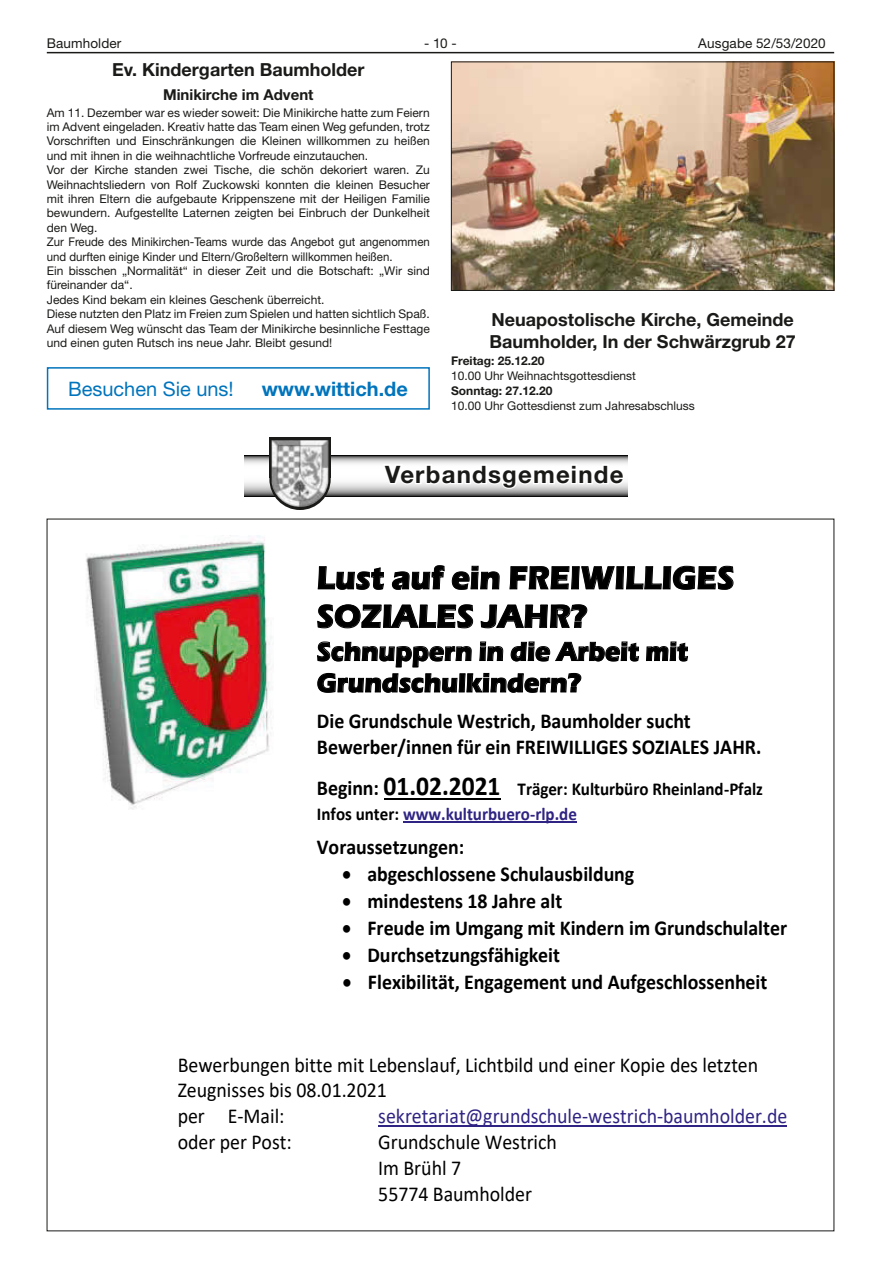
<style>
.page{position:relative;width:881px;height:1263px;background:#fff}
.page>*{position:absolute;margin:0;border:0;box-sizing:border-box;transform-origin:0 0}
.t1{font:700 33.3px/38.5px "Khkkvc Eras ITC";color:#000;scale:.93 1}
.t2{font:700 27.3px/31.5px "Khkkvc Eras ITC";color:#000;scale:.93 1}
.t3{font:700 24px "Ywhssm Yyjksh Helvetica Neue";letter-spacing:.05em;color:#1a1a18}
.t4{font:700 21.3px/26px "Sbhtjm Calibri";color:#000;scale:.93 1}
.t5{font:21.3px/25.8px "Jdxthy Calibri";color:#000;scale:.93 1}
.t6{font:21.3px "Jdxthy Calibri";color:#2f2483;scale:.93 1}
.t7{font:19.95px "Helvetica Neue LT";color:#0074bc}
.t8{font:700 19.95px "Helvetica Neue LT";color:#0074bc}
.t9{font:700 18.15px/24.6px "Sbhtjm Calibri";color:#000;scale:.93 1}
.t10{font:700 18px/22.2px "Helvetica Neue LT";color:#1a1a18}
.t11{font:700 15px "Helvetica Neue LT";color:#1a1a18}
.t12{font:13.5px "Helvetica Neue LT";letter-spacing:.01em;color:#1a1a18}
.t13{font:12px/14.4px "Helvetica Neue LT";color:#1a1a18}
.t14{font:700 12px "Helvetica Neue LT";color:#1a1a18}
.s1{font-size:21.3px}
.s2{font-size:27.3px}
.s3{color:#2f2483}
</style>
<div class="page">
<hr style="left:47px;top:52px;width:786px;height:1px;background:#1a1a18">
<img style="left:453px;top:64px;width:378px;height:225px">
<div style="left:451px;top:62px;width:382px;height:229px;border:1px solid #1a1a18"></div>
<div style="left:47px;top:367px;width:382px;height:43px;border:2px solid #0074bc"></div>
<svg style="left:244px;top:471px;width:383px;height:25px"></svg>
<svg style="left:244px;top:455px;width:383px;height:16px"></svg>
<svg style="left:381px;top:462px;width:245px;height:35px"></svg>
<div style="left:269px;top:437px;width:61px;height:41px;background:linear-gradient(to right,#1a1a18,#1a1a18)"></div>
<svg style="left:269px;top:448px;width:61px;height:62px"></svg>
<img style="left:271px;top:440px;width:57px;height:67px">
<hr style="left:378px;top:1125px;width:408px;height:2px;background:#2f2483">
<svg style="left:317px;top:565px;width:416px;height:128px"></svg>
<hr style="left:383px;top:798px;width:117px;height:2px;background:#000">
<hr style="left:403px;top:822px;width:173px;height:1px;background:#2f2483">
<img style="left:86px;top:535px;width:186px;height:274px">
<p class="t12" style="left:47px;top:35px;width:76px">Baumholder</p>
<p class="t12" style="left:424px;top:35px;width:34px">- 10 -</p>
<p class="t12" style="left:698px;top:35px;width:129px">Ausgabe 52/53/2020</p>
<h3 class="t10" style="left:112px;top:58px;width:254px">Ev. Kindergarten Baumholder</h3>
<p class="t11" style="left:163px;top:85px;width:152px">Minikirche im Advent</p>
<p class="t13" style="left:47px;top:105px;width:384px">Am 11. Dezember war es wieder soweit: Die Minikirche hatte zum Feiern im Advent eingeladen. Kreativ hatte das Team einen Weg gefunden, trotz Vorschriften und Einschränkungen die Kleinen willkommen zu heißen und mit ihnen in die weihnachtliche Vorfreude einzutauchen.<br>Vor der Kirche standen zwei Tische, die schön dekoriert waren. Zu Weihnachtsliedern von Rolf Zuckowski konnten die kleinen Besucher mit ihren Eltern die aufgebaute Krippenszene mit der Heiligen Familie bewundern. Aufgestellte Laternen zeigten bei Einbruch der Dunkelheit den Weg.<br>Zur Freude des Minikirchen-Teams wurde das Angebot gut angenommen und durften einige Kinder und Eltern/Großeltern willkommen heißen.<br>Ein bisschen „Normalität“ in dieser Zeit und die Botschaft: „Wir sind füreinander da“.<br>Jedes Kind bekam ein kleines Geschenk überreicht.<br>Diese nutzten den Platz im Freien zum Spielen und hatten sichtlich Spaß.<br>Auf diesem Weg wünscht das Team der Minikirche besinnliche Festtage und einen guten Rutsch ins neue Jahr. Bleibt gesund!</p>
<h3 class="t7" style="left:68px;top:377px;width:167px">Besuchen Sie uns!</h3>
<h3 class="t8" style="left:262px;top:376px;width:147px">www.wittich.de</h3>
<h3 class="t10" style="left:489px;top:308px;width:308px">Neuapostolische Kirche, Gemeinde<br>Baumholder, In der Schwärzgrub 27</h3>
<p class="t14" style="left:451px;top:353px;width:95px">Freitag: 25.12.20</p>
<p class="t13" style="left:451px;top:368px;width:186px">10.00 Uhr Weihnachtsgottesdienst</p>
<p class="t14" style="left:451px;top:383px;width:103px">Sonntag: 27.12.20</p>
<p class="t13" style="left:451px;top:398px;width:245px">10.00 Uhr Gottesdienst zum Jahresabschluss</p>
<h3 class="t3" style="left:385px;top:459px;width:239px">Verbandsgemeinde</h3>
<h1 class="t1" style="left:317px;top:559px;width:450px">Lust auf ein FREIWILLIGES<br>SOZIALES JAHR?</h1>
<h2 class="t2" style="left:317px;top:636px;width:400px">Schnuppern in die Arbeit mit<br>Grundschulkindern?</h2>
<h3 class="t4" style="left:317px;top:708px;width:479px">Die Grundschule Westrich, Baumholder sucht<br>Bewerber/innen für ein FREIWILLIGES SOZIALES JAHR.</h3>
<h3 class="t9" style="left:317px;top:777px;width:481px"><span class="s1">Beginn:</span> <span class="s2">01.02.2021</span> Träger: Kulturbüro Rheinland-Pfalz<br>Infos unter: <span class="s3">www.kulturbuero-rlp.de</span></h3>
<h3 class="t4" style="left:317px;top:834px;width:160px">Voraussetzungen:</h3>
<h3 class="t4" style="left:342px;top:861px;width:315px">• abgeschlossene Schulausbildung</h3>
<h3 class="t4" style="left:342px;top:888px;width:238px">• mindestens 18 Jahre alt</h3>
<h3 class="t4" style="left:342px;top:915px;width:479px">• Freude im Umgang mit Kindern im Grundschulalter</h3>
<h3 class="t4" style="left:342px;top:942px;width:235px">• Durchsetzungsfähigkeit</h3>
<h3 class="t4" style="left:342px;top:969px;width:458px">• Flexibilität, Engagement und Aufgeschlossenheit</h3>
<h3 class="t5" style="left:178px;top:1051px;width:625px">Bewerbungen bitte mit Lebenslauf, Lichtbild und einer Kopie des letzten<br>Zeugnisses bis 08.01.2021<br>per E-Mail:</h3>
<h3 class="t6" style="left:378px;top:1101px;width:441px">sekretariat@grundschule-westrich-baumholder.de</h3>
<h3 class="t5" style="left:178px;top:1129px;width:124px">oder per Post:</h3>
<h3 class="t5" style="left:378px;top:1128px;width:194px">Grundschule Westrich<br>Im Brühl 7<br>55774 Baumholder</h3>
</div>
